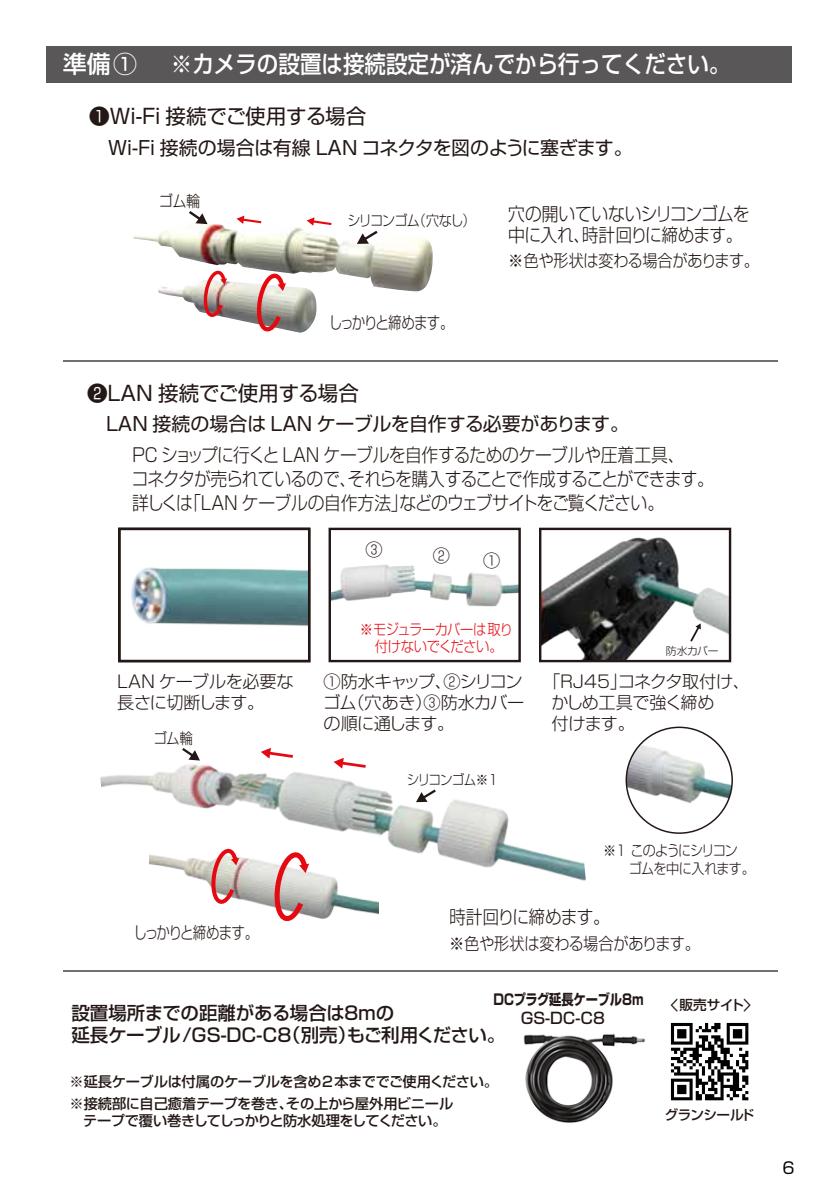
<style>
.page{position:relative;width:840px;height:1191px;background:#fff}
.page>*{position:absolute;margin:0;border:0;box-sizing:border-box;transform-origin:0 0}
.t1{font:500 23.8px "Shin Go Pro";color:#fff;scale:.9 1}
.t2{font:500 23.8px "Shin Go Pro";color:#fff}
.t3{font:20.6px "Shin Go Pro";letter-spacing:-.005em;color:#231815}
.t4{font:19px "Shin Go Pro";letter-spacing:-.01em;color:#231815}
.t5{font:300 18.6px/24px "Shin Go Pro";letter-spacing:-.04em;color:#231815;scale:.9 1}
.t6{font:500 18.4px/22.8px "Shin Go Pro";letter-spacing:-.01em;color:#231815}
.t7{font:300 17.2px/21.2px "Shin Go Pro";letter-spacing:-.035em;color:#231815}
.t8{font:300 17px "Shin Go Pro";letter-spacing:-.02em;color:#231815;scale:.9 1}
.t9{font:300 17px "Shin Go Pro";letter-spacing:-.09em;color:#231815;scale:.8 1}
.t10{font:16px "Shin Go Pro";color:#000}
.t11{font:300 15.8px "Shin Go Pro";color:#231815;scale:.9 1}
.t12{font:500 15.6px "Shin Go Pro";color:#231815}
.t13{font:300 15px "Shin Go Pro";color:#231815;scale:.9 1}
.t14{font:300 14.8px/16.8px "Shin Go Pro";letter-spacing:-.04em;color:#e50a11;text-align:center;scale:.9 1}
.t15{font:700 14.6px "Shin Go Pro";letter-spacing:-.015em;color:#231815;scale:.83 1}
.t16{font:300 14.4px/17.2px "Shin Go Pro";letter-spacing:-.065em;color:#231815;scale:.9 1}
.t17{font:500 14.2px/17.6px "Shin Go Pro";letter-spacing:-.03em;color:#231815}
.t18{font:300 13.8px "Shin Go Pro";letter-spacing:-.07em;color:#231815;scale:.9 1}
.t19{font:500 13.6px "Shin Go Pro";letter-spacing:-.045em;color:#231815}
.t20{font:300 10.8px "Shin Go Pro";letter-spacing:-.035em;color:#231815}
.s1{font-size:17.4px}
</style>
<div class="page">
<div style="left:46px;top:46px;width:745px;height:36px;background:#595757"></div>
<img style="left:100px;top:624px;width:494px;height:257px">
<img style="left:331px;top:530px;width:186px;height:129px">
<img style="left:133px;top:223px;width:300px;height:68px">
<svg style="left:306px;top:217px;width:27px;height:9px"></svg>
<svg style="left:236px;top:215px;width:27px;height:10px"></svg>
<svg style="left:260px;top:748px;width:36px;height:11px"></svg>
<svg style="left:333px;top:757px;width:35px;height:12px"></svg>
<img style="left:158px;top:280px;width:160px;height:53px">
<svg style="left:255px;top:273px;width:32px;height:59px"></svg>
<svg style="left:203px;top:270px;width:25px;height:47px"></svg>
<svg style="left:186px;top:211px;width:21px;height:13px"></svg>
<svg style="left:179px;top:745px;width:21px;height:15px"></svg>
<svg style="left:356px;top:228px;width:24px;height:16px"></svg>
<svg style="left:416px;top:787px;width:22px;height:15px"></svg>
<img style="left:121px;top:530px;width:186px;height:129px">
<div style="left:328px;top:527px;width:192px;height:135px;border:2px solid #231815"></div>
<img style="left:541px;top:530px;width:186px;height:129px">
<div style="left:538px;top:527px;width:192px;height:135px;border:2px solid #231815"></div>
<div style="left:118px;top:527px;width:192px;height:135px;border:2px solid #231815"></div>
<img style="left:150px;top:816px;width:229px;height:106px">
<svg style="left:273px;top:851px;width:37px;height:70px"></svg>
<svg style="left:210px;top:848px;width:30px;height:56px"></svg>
<img style="left:626px;top:727px;width:105px;height:106px;border-radius:53px">
<hr style="left:63px;top:360px;width:713px;height:1px;background:#717071">
<hr style="left:63px;top:970px;width:713px;height:2px;background:#717071">
<svg style="left:690px;top:623px;width:10px;height:18px"></svg>
<svg style="left:670px;top:1022px;width:79px;height:79px"></svg>
<img style="left:523px;top:1034px;width:122px;height:89px">
<p class="t2" style="left:63px;top:45px;width:76px">準備①</p>
<p class="t1" style="left:171px;top:45px;width:623px">※カメラの設置は接続設定が済んでから行ってください。</p>
<p class="t3" style="left:89px;top:99px;width:278px">❶Wi-Fi 接続でご使用する場合</p>
<p class="t4" style="left:108px;top:132px;width:525px">Wi-Fi 接続の場合は有線 LAN コネクタを図のように塞ぎます。</p>
<p class="t11" style="left:159px;top:188px;width:47px">ゴム輪</p>
<p class="t16" style="left:347px;top:210px;width:144px">シリコンゴム（穴なし）</p>
<p class="t9" style="left:328px;top:309px;width:158px">しっかりと締めます。</p>
<p class="t5" style="left:508px;top:201px;width:269px;line-height:21.2px">穴の開いていないシリコンゴムを中に入れ、時計回りに締めます。</p>
<p class="t8" style="left:508px;top:247px;width:280px">※色や形状は変わる場合があります。</p>
<p class="t3" style="left:87px;top:376px;width:273px">❷LAN 接続でご使用する場合</p>
<p class="t4" style="left:106px;top:408px;width:524px">LAN 接続の場合は LAN ケーブルを自作する必要があります。</p>
<p class="t5" style="left:131px;top:441px;width:648px">PC ショップに行くと LAN ケーブルを自作するためのケーブルや圧着工具、<br>コネクタが売られているので、それらを購入することで作成することができます。詳しくは「LAN ケーブルの自作方法」などのウェブサイトをご覧ください。</p>
<p class="t7" style="left:365px;top:536px;width:19px">③</p>
<p class="t7" style="left:432px;top:543px;width:19px">②</p>
<p class="t7" style="left:483px;top:547px;width:19px">①</p>
<p class="t14" style="left:360px;top:619px;width:171px">※モジュラーカバーは取り付けないでください。</p>
<p class="t20" style="left:665px;top:642px;width:54px">防水カバー</p>
<p class="t7" style="left:117px;top:668px;width:178px">LAN ケーブルを必要な長さに切断します。</p>
<p class="t7" style="left:551px;top:668px;width:200px;text-indent:-8px">「RJ45」コネクタ取付け、かしめ工具で強く締め<br>付けます。</p>
<p class="t7" style="left:323px;top:668px;width:203px;text-align:justify">①防水キャップ、②シリコンゴム（穴あき）③防水カバーの順に通します。</p>
<p class="t13" style="left:153px;top:726px;width:45px">ゴム輪</p>
<p class="t9" style="left:133px;top:918px;width:158px">しっかりと締めます。</p>
<p class="t18" style="left:406px;top:768px;width:103px">シリコンゴム※1</p>
<p class="t16" style="left:602px;top:840px;width:170px">※1 このようにシリコン<br>　　ゴムを中に入れます。</p>
<p class="t5" style="left:449px;top:902px;width:180px">時計回りに締めます。</p>
<p class="t8" style="left:449px;top:929px;width:280px">※色や形状は変わる場合があります。</p>
<p class="t15" style="left:493px;top:987px;width:182px">DCプラグ延長ケーブル8m</p>
<p class="t6" style="left:71px;top:999px;width:435px">設置場所までの距離がある場合は８ｍの<br>延長ケーブル/GS-DC-C8（別売）もご利用ください。</p>
<p class="t12" style="left:520px;top:1004px;width:86px">GS-DC-C8</p>
<p class="t17" style="left:69px;top:1071px;width:430px">※延長ケーブルは付属のケーブルを含め2本まででご使用ください。</p>
<p class="t17" style="left:69px;top:1092px;width:385px">※接続部に自己癒着テープを巻き、その上から屋外用ビニール　テープで覆い巻きしてしっかりと防水処理をしてください。</p>
<p class="t19" style="left:669px;top:993px;width:83px"><span class="s1">＜</span>販売サイト<span class="s1">＞</span></p>
<p class="t19" style="left:664px;top:1104px;width:91px">グランシールド</p>
<p class="t10" style="left:782px;top:1155px;width:14px">6</p>
</div>
